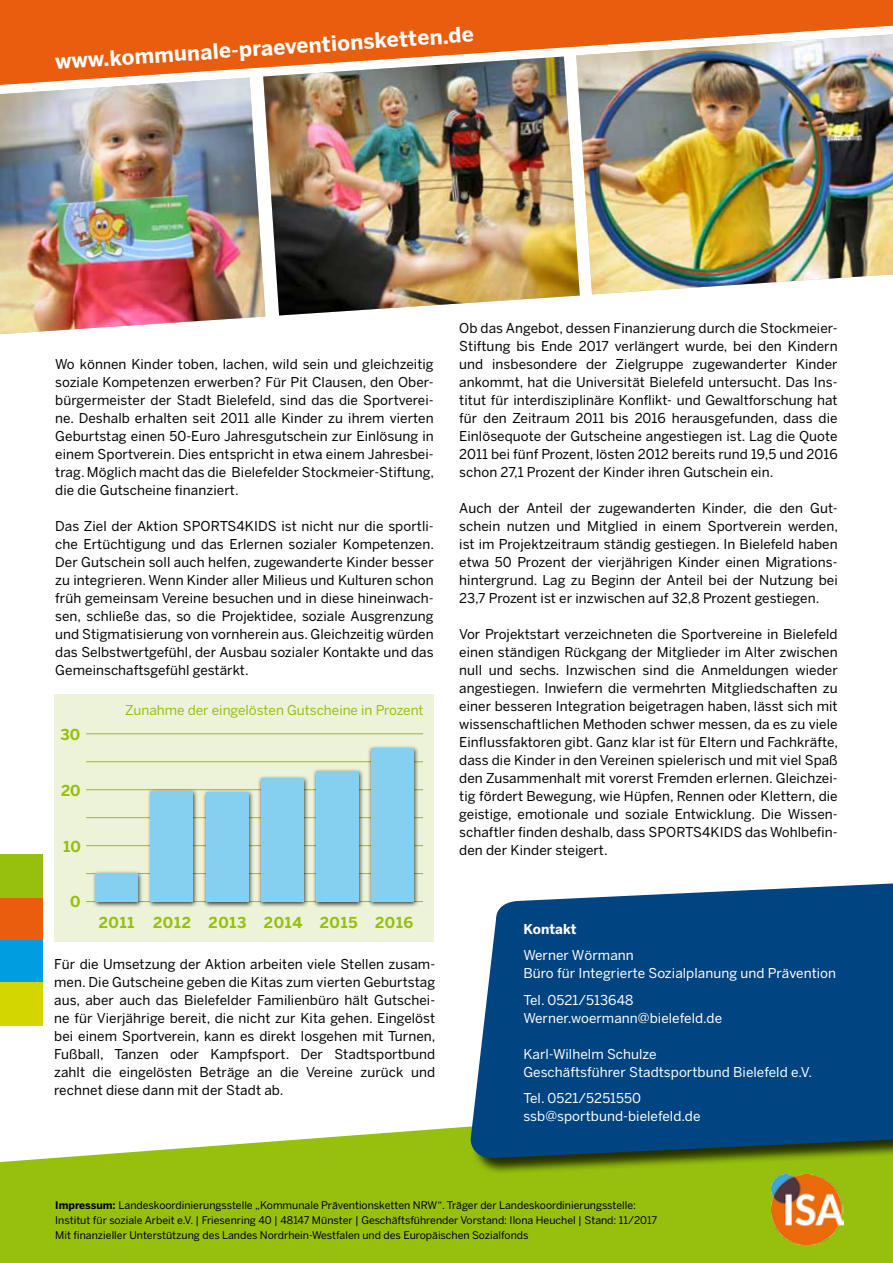
<style>
.page{position:relative;width:893px;height:1263px;background:#fff}
.page>*{position:absolute;margin:0;border:0;box-sizing:border-box;transform-origin:0 0}
.t1{font:700 21px "Benton Sans";color:#fff}
.t2{font:700 15px "Benton Sans";letter-spacing:.04em;color:#97bf0d}
.t3{font:13.5px/18px "Benton Sans";letter-spacing:.005em;color:#000;text-align:justify}
.t4{font:13.5px/18px "Benton Sans";letter-spacing:.005em;color:#fff}
.t5{font:13.5px "Benton Sans";color:#97bf0d}
.t6{font:700 13.5px "Benton Sans";letter-spacing:.005em;color:#fff}
.t7{font:10.5px/15px "Benton Sans";color:#000}
.s1{font-weight:700}
</style>
<div class="page">
<img style="left:265px;top:85px;width:315px;height:230px">
<img style="left:576px;top:85px;width:317px;height:209px">
<img style="left:0;top:85px;width:265px;height:249px">
<img style="left:0;top:0;width:893px;height:85px">
<svg style="left:0;top:1126px;width:893px;height:137px;background:#a0c422"></svg>
<div style="left:471px;top:883px;width:422px;height:291px;background:#000;opacity:.75"></div>
<svg style="left:470px;top:884px;width:423px;height:281px;background:#145281"></svg>
<div style="left:0;top:855px;width:43px;height:43px;background:#97bf0d"></div>
<div style="left:0;top:898px;width:43px;height:43px;background:#e95d0f"></div>
<div style="left:0;top:940px;width:43px;height:44px;background:#009ee0"></div>
<div style="left:0;top:982px;width:43px;height:43px;background:#d4d600"></div>
<div style="left:54px;top:694px;width:380px;height:247px;background:#edf3d9"></div>
<hr style="left:86px;top:901px;width:337px;height:1px;background:#97bf0d">
<hr style="left:86px;top:733px;width:337px;height:1px;background:#97bf0d">
<hr style="left:86px;top:789px;width:337px;height:1px;background:#97bf0d">
<hr style="left:86px;top:817px;width:337px;height:1px;background:#97bf0d">
<hr style="left:86px;top:845px;width:337px;height:1px;background:#97bf0d">
<hr style="left:86px;top:761px;width:337px;height:1px;background:#97bf0d">
<hr style="left:86px;top:873px;width:337px;height:1px;background:#97bf0d">
<div style="left:92px;top:870px;width:52px;height:38px;background:#000;opacity:.75"></div>
<div style="left:96px;top:873px;width:42px;height:29px;background:#84d0f0"></div>
<div style="left:147px;top:788px;width:52px;height:120px;background:#000;opacity:.75"></div>
<div style="left:151px;top:792px;width:42px;height:110px;background:#84d0f0"></div>
<div style="left:202px;top:790px;width:52px;height:118px;background:#000;opacity:.75"></div>
<div style="left:206px;top:793px;width:42px;height:109px;background:#84d0f0"></div>
<div style="left:257px;top:775px;width:52px;height:133px;background:#000;opacity:.75"></div>
<div style="left:261px;top:779px;width:42px;height:123px;background:#84d0f0"></div>
<div style="left:312px;top:768px;width:52px;height:140px;background:#000;opacity:.75"></div>
<div style="left:316px;top:771px;width:43px;height:131px;background:#84d0f0"></div>
<div style="left:367px;top:745px;width:52px;height:163px;background:#000;opacity:.75"></div>
<div style="left:371px;top:749px;width:43px;height:153px;background:#84d0f0"></div>
<img style="left:771px;top:1175px;width:72px;height:69px">
<h1 class="t1" style="left:54px;top:50px;width:421px;rotate:-4deg">www.kommunale-praeventionsketten.de</h1>
<p class="t3" style="left:55px;top:355px;width:380px">Wo können Kinder toben, lachen, wild sein und gleichzeitig soziale Kompetenzen erwerben? Für Pit Clausen, den Ober&shy;bürgermeister der Stadt Bielefeld, sind das die Sportverei&shy;ne. Deshalb erhalten seit 2011 alle Kinder zu ihrem vierten Geburtstag einen 50-Euro Jahresgutschein zur Einlösung in einem Sportverein. Dies entspricht in etwa einem Jahresbei&shy;trag. Möglich macht das die Bielefelder Stockmeier-Stiftung, die die Gutscheine finanziert.</p>
<p class="t3" style="left:55px;top:517px;width:380px">Das Ziel der Aktion SPORTS4KIDS ist nicht nur die sportli&shy;che Ertüchtigung und das Erlernen sozialer Kompetenzen.<br>Der Gutschein soll auch helfen, zugewanderte Kinder besser zu integrieren. Wenn Kinder aller Milieus und Kulturen schon früh gemeinsam Vereine besuchen und in diese hineinwach&shy;sen, schließe das, so die Projektidee, soziale Ausgrenzung und Stigmatisierung von vornherein aus. Gleichzeitig würden das Selbstwertgefühl, der Ausbau sozialer Kontakte und das Gemeinschaftsgefühl gestärkt.</p>
<p class="t2" style="left:61px;top:725px;width:21px">30</p>
<p class="t2" style="left:61px;top:781px;width:21px">20</p>
<p class="t2" style="left:64px;top:837px;width:19px">10</p>
<p class="t2" style="left:70px;top:893px;width:12px">0</p>
<p class="t5" style="left:125px;top:702px;width:300px">Zunahme der eingelösten Gutscheine in Prozent</p>
<p class="t2" style="left:99px;top:914px;width:37px">2011</p>
<p class="t2" style="left:153px;top:914px;width:262px">2012 2013 2014 2015 2016</p>
<p class="t3" style="left:54px;top:955px;width:383px">Für die Umsetzung der Aktion arbeiten viele Stellen zusam&shy;men. Die Gutscheine geben die Kitas zum vierten Geburtstag aus, aber auch das Bielefelder Familienbüro hält Gutschei&shy;ne für Vierjährige bereit, die nicht zur Kita gehen. Eingelöst bei einem Sportverein, kann es direkt losgehen mit Turnen, Fußball, Tanzen oder Kampfsport. Der Stadtsportbund zahlt die eingelösten Beträge an die Vereine zurück und rechnet diese dann mit der Stadt ab.</p>
<p class="t3" style="left:459px;top:319px;width:380px">Ob das Angebot, dessen Finanzierung durch die Stockmeier-Stiftung bis Ende 2017 verlängert wurde, bei den Kindern und insbesondere der Zielgruppe zugewanderter Kinder ankommt, hat die Universität Bielefeld untersucht. Das Ins&shy;titut für interdisziplinäre Konflikt- und Gewaltforschung hat für den Zeitraum 2011 bis 2016 herausgefunden, dass die Einlösequote der Gutscheine angestiegen ist. Lag die Quote 2011 bei fünf Prozent, lösten 2012 bereits rund 19,5 und 2016 schon 27,1 Prozent der Kinder ihren Gutschein ein.</p>
<p class="t3" style="left:459px;top:499px;width:380px">Auch der Anteil der zugewanderten Kinder, die den Gut&shy;schein nutzen und Mitglied in einem Sportverein werden, ist im Projektzeitraum ständig gestiegen. In Bielefeld haben etwa 50 Prozent der vierjährigen Kinder einen Migrations&shy;hintergrund. Lag zu Beginn der Anteil bei der Nutzung bei 23,7 Prozent ist er inzwischen auf 32,8 Prozent gestiegen.</p>
<p class="t3" style="left:459px;top:625px;width:380px">Vor Projektstart verzeichneten die Sportvereine in Bielefeld einen ständigen Rückgang der Mitglieder im Alter zwischen null und sechs. Inzwischen sind die Anmeldungen wieder angestiegen. Inwiefern die vermehrten Mitgliedschaften zu einer besseren Integration beigetragen haben, lässt sich mit wissenschaftlichen Methoden schwer messen, da es zu viele Einflussfaktoren gibt. Ganz klar ist für Eltern und Fachkräfte, dass die Kinder in den Vereinen spielerisch und mit viel Spaß den Zusammenhalt mit vorerst Fremden erlernen. Gleichzei&shy;tig fördert Bewegung, wie Hüpfen, Rennen oder Klettern, die geistige, emotionale und soziale Entwicklung. Die Wissen&shy;schaftler finden deshalb, dass SPORTS4KIDS das Wohlbefin&shy;den der Kinder steigert.</p>
<p class="t6" style="left:523px;top:921px;width:55px">Kontakt</p>
<p class="t4" style="left:523px;top:946px;width:314px">Werner Wörmann<br>Büro für Integrierte Sozialplanung und Prävention</p>
<p class="t4" style="left:523px;top:991px;width:200px">Tel. 0521/513648<br>Werner.woermann@bielefeld.de</p>
<p class="t4" style="left:523px;top:1045px;width:290px">Karl-Wilhelm Schulze<br>Geschäftsführer Stadtsportbund Bielefeld e.V.</p>
<p class="t4" style="left:523px;top:1089px;width:179px">Tel. 0521/5251550 ssb@sportbund-bielefeld.de</p>
<p class="t7" style="left:55px;top:1198px;width:603px"><span class="s1">Impressum:</span> Landeskoordinierungsstelle „Kommunale Präventionsketten NRW“. Träger der Landeskoordinierungsstelle:<br>Institut für soziale Arbeit e.V. | Friesenring 40 | 48147 Münster | Geschäftsführender Vorstand: Ilona Heuchel | Stand: 11/2017<br>Mit finanzieller Unterstützung des Landes Nordrhein-Westfalen und des Europäischen Sozialfonds</p>
</div>
